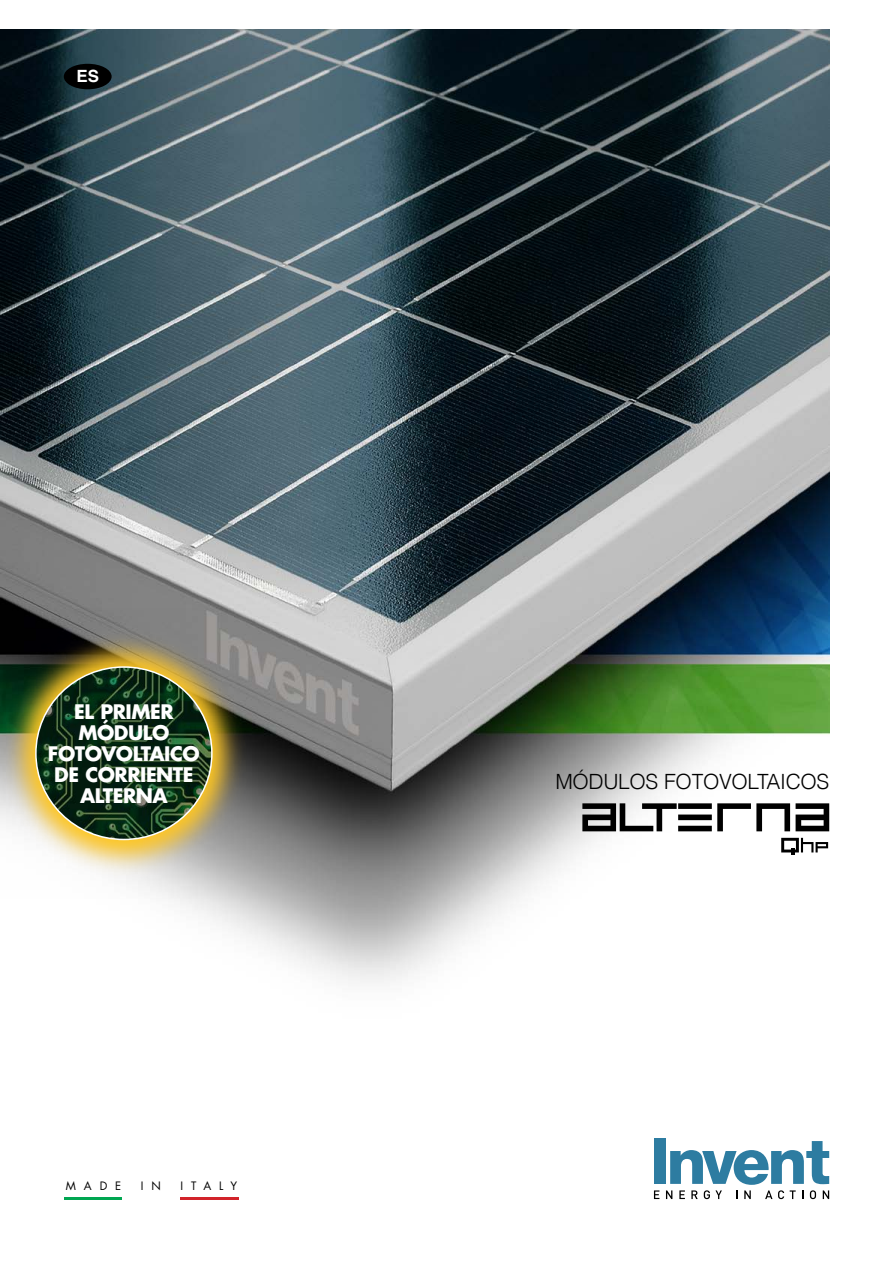
<style>
.page{position:relative;width:893px;height:1263px;background:#fff}
.page>*{position:absolute;margin:0;border:0;box-sizing:border-box;transform-origin:0 0}
.t1{font:300 21px "Helvetica";letter-spacing:-.015em;color:#000}
.t2{font:700 19.5px/21px "Futura";letter-spacing:-.025em;color:#fff;text-align:center}
.t3{font:700 16.8px "Helvetica";color:#fff}
.t4{font:11.25px "Futura";letter-spacing:.7em;color:#000}
</style>
<div class="page">
<img style="left:0;top:30px;width:829px;height:953px">
<svg style="left:796px;top:803px;width:33px;height:28px"></svg>
<svg style="left:582px;top:803px;width:208px;height:28px"></svg>
<svg style="left:781px;top:838px;width:47px;height:17px"></svg>
<img style="left:0;top:608px;width:269px;height:290px">
<img style="left:36px;top:667px;width:176px;height:172px">
<div style="left:654px;top:1139px;width:12px;height:45px;background:#2d7ca1"></div>
<svg style="left:654px;top:1190px;width:5px;height:9px"></svg>
<svg style="left:666px;top:1141px;width:163px;height:58px"></svg>
<hr style="left:64px;top:1197px;width:58px;height:2px;background:#00a651">
<hr style="left:181px;top:1197px;width:58px;height:2px;background:#d2232a">
<div style="left:64px;top:64px;width:48px;height:25px;background:#000;border-radius:50%"></div>
<p class="t3" style="left:76px;top:62px;width:24px">ES</p>
<p class="t2" style="left:48px;top:700px;width:153px">EL PRIMER<br>MÓDULO<br>FOTOVOLTAICO<br>DE CORRIENTE<br>ALTERNA</p>
<p class="t4" style="left:66px;top:1178px;width:57px">MADE</p>
<p class="t4" style="left:141px;top:1178px;width:22px">I N</p>
<p class="t4" style="left:180px;top:1178px;width:58px">ITALY</p>
<p class="t1" style="left:555px;top:765px;width:275px">MÓDULOS FOTOVOLTAICOS</p>
</div>
